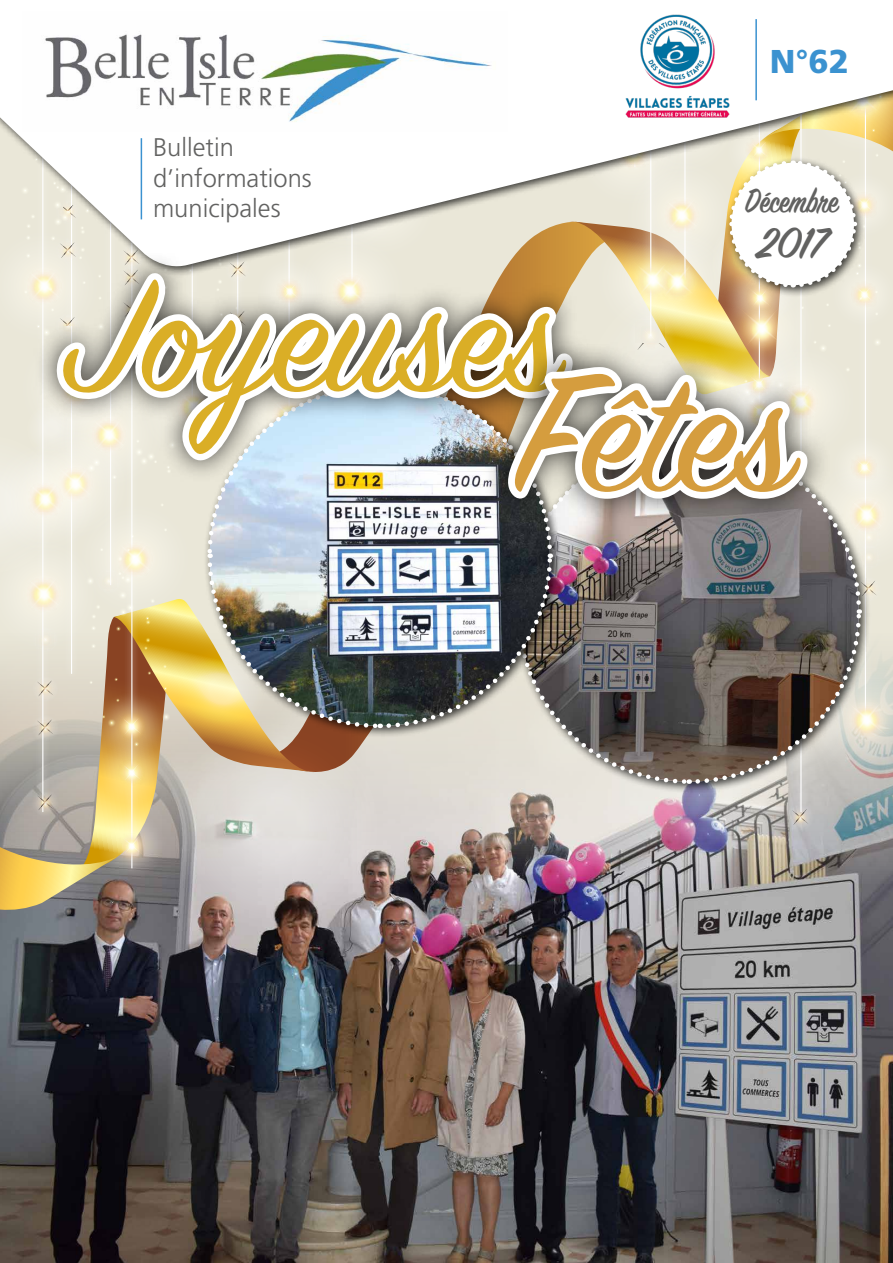
<style>
.page{position:relative;width:893px;height:1263px;background:#fff}
.page>*{position:absolute;margin:0;border:0;box-sizing:border-box;transform-origin:0 0}
.t1{font:187.2px "Sign Painter House Script";letter-spacing:-.015em;color:#d59d3e}
.t2{font:175.5px "Sign Painter House Script";letter-spacing:-.005em;color:#daae26}
.t3{font:600 48px "Sign Painter House Script";color:#626261}
.t4{font:600 37.5px "Sign Painter House Script";color:#626261;scale:.83 1}
.t5{font:900 33px "Frutiger";color:#3b92d0}
.t6{font:300 25.5px/30.6px "Frutiger";color:#626261}
</style>
<div class="page">
<img style="left:0;top:910px;width:893px;height:353px">
<img style="left:142px;top:694px;width:265px;height:265px;border-radius:132px">
<img style="left:45px;top:34px;width:447px;height:49px">
<hr style="left:755px;top:19px;width:2px;height:81px;background:#3b92d0">
<img style="left:0;top:83px;width:893px;height:827px">
<img style="left:623px;top:14px;width:109px;height:106px">
<p class="t6" style="left:153px;top:132px;width:160px">Bulletin d’informations municipales</p>
<p class="t5" style="left:770px;top:41px;width:81px">N°62</p>
<h3 class="t4" style="left:745px;top:178px;width:114px">Décembre</h3>
<h3 class="t3" style="left:756px;top:214px;width:72px">2017</h3>
<h2 class="t2" style="left:64px;top:229px;width:496px">Joyeuses</h2>
<h1 class="t1" style="left:519px;top:318px;width:275px">Fêtes</h1>
</div>
